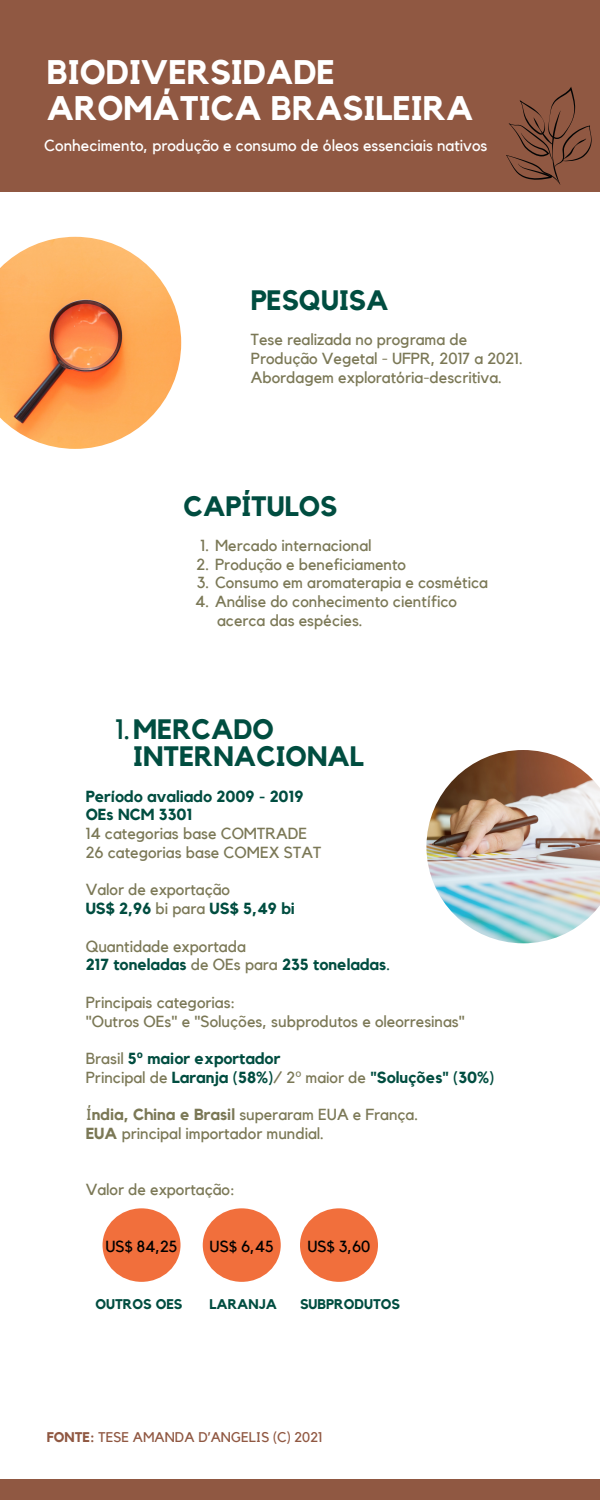
<style>
.page{position:relative;width:600px;height:1500px;background:#fff}
.page>*{position:absolute;margin:0;border:0;box-sizing:border-box;transform-origin:0 0}
.t1{font:700 34px/35.2px "Kollektif";color:#fff}
.t2{font:700 28px/27.8px "Kollektif";color:#004d40}
.t3{font:16px/18.8px "Kollektif";color:#7b7856}
.t4{font:700 16px "Kollektif";color:#004d40}
.t5{font:16px "Kollektif";color:#fff}
.t6{font:16px "Kollektif";color:#000}
.t7{font:14px "Kollektif";color:#905842}
.t8{font:700 14px "Kollektif";color:#004d40}
.s1{font-weight:400}
.s2{font-weight:400;color:#7b7856}
.s3{font-family:"Noto Sans"}
.s4{color:#7b7856}
.s5{font-family:"Noto Sans";font-weight:400;color:#7b7856}
.s6{font-weight:700}
</style>
<div class="page">
<div style="left:0;top:0;width:600px;height:192px;background:#905842"></div>
<div style="left:0;top:1479px;width:600px;height:21px;background:#905842"></div>
<img style="left:0;top:237px;width:181px;height:212px">
<svg style="left:506px;top:87px;width:86px;height:98px"></svg>
<img style="left:426px;top:750px;width:174px;height:193px">
<div style="left:103px;top:1208px;width:78px;height:74px;background:#f16f3c;border-radius:50%"></div>
<div style="left:203px;top:1208px;width:78px;height:74px;background:#f16f3c;border-radius:50%"></div>
<div style="left:300px;top:1208px;width:78px;height:74px;background:#f16f3c;border-radius:50%"></div>
<p class="t1" style="left:47px;top:56px;width:428px">BIODIVERSIDADE<br>AROMÁTICA BRASILEIRA</p>
<p class="t5" style="left:44px;top:138px;width:445px">Conhecimento, produção e consumo de óleos essenciais nativos</p>
<p class="t2" style="left:251px;top:288px;width:139px">PESQUISA</p>
<p class="t3" style="left:251px;top:331px;width:274px">Tese realizada no programa de<br>Produção Vegetal - UFPR, 2017 a 2021.</p>
<p class="t3" style="left:251px;top:368px;width:253px">Abordagem exploratória-descritiva.</p>
<p class="t2" style="left:184px;top:493px;width:155px">CAPÍTULOS</p>
<p class="t3" style="left:201px;top:537px;width:172px">1. Mercado internacional</p>
<p class="t3" style="left:197px;top:555px;width:211px">2. Produção e beneficiamento</p>
<p class="t3" style="left:197px;top:574px;width:293px">3. Consumo em aromaterapia e cosmética</p>
<p class="t3" style="left:195px;top:593px;width:263px">4. Análise do conhecimento científico</p>
<p class="t3" style="left:217px;top:612px;width:147px">acerca das espécies.</p>
<p class="t2" style="left:133px;top:716px;width:232px;text-indent:-18px"><span class="s1">1.</span>MERCADO<br>INTERNACIONAL</p>
<p class="t4" style="left:86px;top:789px;width:219px">Período avaliado 2009 - 2019</p>
<p class="t4" style="left:86px;top:807px;width:108px">OEs NCM 3301</p>
<p class="t3" style="left:86px;top:825px;width:223px">14 categorias base COMTRADE</p>
<p class="t3" style="left:86px;top:844px;width:237px">26 categorias base COMEX STAT</p>
<p class="t3" style="left:86px;top:881px;width:146px">Valor de exportação</p>
<p class="t4" style="left:86px;top:901px;width:211px">US$ 2,96 <span class="s2">bi para</span> US$ 5,49 bi</p>
<p class="t3" style="left:86px;top:937px;width:162px">Quantidade exportada</p>
<p class="t4" style="left:86px;top:957px;width:306px">217 toneladas <span class="s2">de OEs para</span> 235 toneladas<span class="s1">.</span></p>
<p class="t3" style="left:86px;top:994px;width:151px">Principais categorias:</p>
<p class="t3" style="left:86px;top:1012px;width:381px">"Outros OEs" e "Soluções, subprodutos e oleorresinas"</p>
<p class="t4" style="left:86px;top:1051px;width:196px"><span class="s2">Brasil</span> 5<span class="s3">º</span> maior exportador</p>
<p class="t4" style="left:86px;top:1070px;width:410px"><span class="s2">Principal de</span> Laranja (58%)<span class="s4">/</span> <span class="s2">2</span><span class="s5">º</span> <span class="s2">maior de</span> "Soluções" (30%)</p>
<p class="t3" style="left:86px;top:1106px;width:334px">Í<span class="s6">ndia, China e Brasil</span> superaram EUA e França.</p>
<p class="t3" style="left:86px;top:1125px;width:240px"><span class="s6">EUA</span> principal importador mundial.</p>
<p class="t3" style="left:86px;top:1181px;width:151px">Valor de exportação:</p>
<p class="t6" style="left:105px;top:1239px;width:74px">US$ 84,25</p>
<p class="t6" style="left:210px;top:1239px;width:66px">US$ 6,45</p>
<p class="t6" style="left:307px;top:1239px;width:65px">US$ 3,60</p>
<p class="t8" style="left:95px;top:1298px;width:89px">OUTROS OES</p>
<p class="t8" style="left:210px;top:1298px;width:69px">LARANJA</p>
<p class="t8" style="left:300px;top:1298px;width:102px">SUBPRODUTOS</p>
<p class="t7" style="left:47px;top:1431px;width:277px"><span class="s6">FONTE:</span> TESE AMANDA D’ANGELIS (C) 2021</p>
</div>
